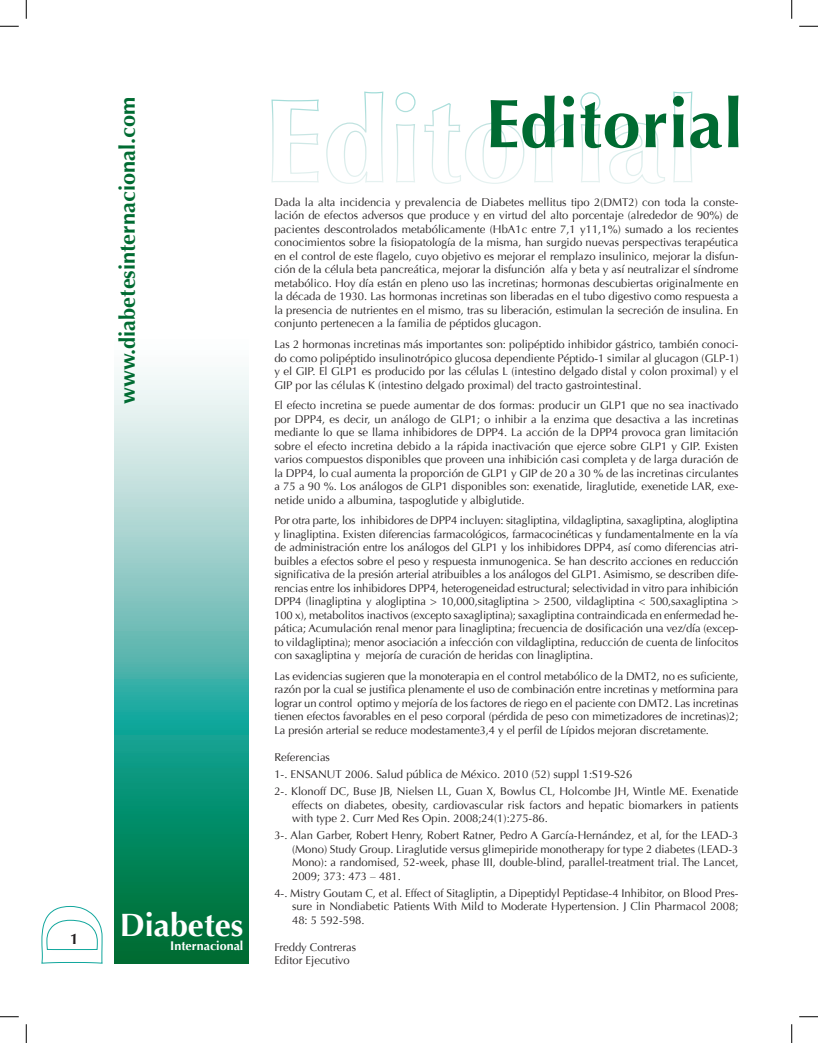
<style>
.page{position:relative;width:818px;height:1043px;background:#fff}
.page>*{position:absolute;margin:0;border:0;box-sizing:border-box;transform-origin:0 0}
.t1{font:700 68.75px "Optima";letter-spacing:.01em;color:#006b32}
.t2{font:700 32.25px "Optima";color:#fff}
.t3{font:700 21.75px "Optima";color:#006b32}
.t4{font:700 15px "Optima";color:#231f20}
.t5{font:700 12.5px "Optima";color:#fff}
.t6{font:11.25px/13.5px "Optima";color:#231f20;text-align:justify}
</style>
<div class="page">
<svg style="left:41px;top:906px;width:62px;height:57px"></svg>
<svg style="left:114px;top:372px;width:134px;height:591px;background:#5cb2a0"></svg>
<svg style="left:271px;top:91px;width:113px;height:93px"></svg>
<svg style="left:395px;top:92px;width:21px;height:91px"></svg>
<svg style="left:424px;top:103px;width:101px;height:81px"></svg>
<svg style="left:534px;top:123px;width:38px;height:60px"></svg>
<svg style="left:580px;top:92px;width:21px;height:91px"></svg>
<svg style="left:609px;top:122px;width:56px;height:62px"></svg>
<svg style="left:673px;top:91px;width:20px;height:91px"></svg>
<svg style="left:0;top:25px;width:19px;height:2px"></svg>
<svg style="left:799px;top:25px;width:19px;height:2px"></svg>
<svg style="left:0;top:1016px;width:19px;height:1px"></svg>
<svg style="left:799px;top:1016px;width:19px;height:1px"></svg>
<svg style="left:25px;top:0;width:2px;height:19px"></svg>
<svg style="left:25px;top:1024px;width:2px;height:18px"></svg>
<svg style="left:791px;top:0;width:1px;height:19px"></svg>
<svg style="left:791px;top:1024px;width:1px;height:18px"></svg>
<p class="t4" style="left:70px;top:930px;width:10px">1</p>
<p class="t3" style="left:115px;top:404px;width:308px;rotate:-90deg">www.diabetesinternacional.com</p>
<p class="t2" style="left:120px;top:906px;width:125px">Diabetes</p>
<p class="t5" style="left:170px;top:938px;width:75px">Internacional</p>
<p class="t1" style="left:485px;top:84px;width:258px">Editorial</p>
<p class="t6" style="left:274px;top:195px;width:465px">Dada la alta incidencia y prevalencia de Diabetes mellitus tipo 2(DMT2) con toda la conste&shy;lación de efectos adversos que produce y en virtud del alto porcentaje (alrededor de 90%) de pacientes descontrolados metabólicamente (HbA1c entre 7,1 y11,1%) sumado a los recientes conocimientos sobre la fisiopatología de la misma, han surgido nuevas perspectivas terapéutica en el control de este flagelo, cuyo objetivo es mejorar el remplazo insulinico, mejorar la disfun&shy;ción de la célula beta pancreática, mejorar la disfunción alfa y beta y así neutralizar el síndrome metabólico. Hoy día están en pleno uso las incretinas; hormonas descubiertas originalmente en la década de 1930. Las hormonas incretinas son liberadas en el tubo digestivo como respuesta a la presencia de nutrientes en el mismo, tras su liberación, estimulan la secreción de insulina. En conjunto pertenecen a la familia de péptidos glucagon.</p>
<p class="t6" style="left:274px;top:337px;width:465px">Las 2 hormonas incretinas más importantes son: polipéptido inhibidor gástrico, también conoci&shy;do como polipéptido insulinotrópico glucosa dependiente Péptido-1 similar al glucagon (GLP-1) y el GIP. El GLP1 es producido por las células L (intestino delgado distal y colon proximal) y el GIP por las células K (intestino delgado proximal) del tracto gastrointestinal.</p>
<p class="t6" style="left:274px;top:399px;width:465px">El efecto incretina se puede aumentar de dos formas: producir un GLP1 que no sea inactivado por DPP4, es decir, un análogo de GLP1; o inhibir a la enzima que desactiva a las incretinas mediante lo que se llama inhibidores de DPP4. La acción de la DPP4 provoca gran limitación sobre el efecto incretina debido a la rápida inactivación que ejerce sobre GLP1 y GIP. Existen varios compuestos disponibles que proveen una inhibición casi completa y de larga duración de la DPP4, lo cual aumenta la proporción de GLP1 y GIP de 20 a 30 % de las incretinas circulantes a 75 a 90 %. Los análogos de GLP1 disponibles son: exenatide, liraglutide, exenetide LAR, exe&shy;netide unido a albumina, taspoglutide y albiglutide.</p>
<p class="t6" style="left:274px;top:514px;width:465px">Por otra parte, los inhibidores de DPP4 incluyen: sitagliptina, vildagliptina, saxagliptina, alogliptina y linagliptina. Existen diferencias farmacológicos, farmacocinéticas y fundamentalmente en la vía de administración entre los análogos del GLP1 y los inhibidores DPP4, así como diferencias atri&shy;buibles a efectos sobre el peso y respuesta inmunogenica. Se han descrito acciones en reducción significativa de la presión arterial atribuibles a los análogos del GLP1. Asimismo, se describen dife&shy;rencias entre los inhibidores DPP4, heterogeneidad estructural; selectividad in vitro para inhibición DPP4 (linagliptina y alogliptina &gt; 10,000,sitagliptina &gt; 2500, vildagliptina &lt; 500,saxagliptina &gt; 100 x), metabolitos inactivos (excepto saxagliptina); saxagliptina contraindicada en enfermedad he&shy;pática; Acumulación renal menor para linagliptina; frecuencia de dosificación una vez/día (excep&shy;to vildagliptina); menor asociación a infección con vildagliptina, reducción de cuenta de linfocitos con saxagliptina y mejoría de curación de heridas con linagliptina.</p>
<p class="t6" style="left:274px;top:669px;width:465px">Las evidencias sugieren que la monoterapia en el control metabólico de la DMT2, no es suficiente, razón por la cual se justifica plenamente el uso de combinación entre incretinas y metformina para lograr un control optimo y mejoría de los factores de riego en el paciente con DMT2. Las incretinas tienen efectos favorables en el peso corporal (pérdida de peso con mimetizadores de incretinas)2; La presión arterial se reduce modestamente3,4 y el perfil de Lípidos mejoran discretamente.</p>
<p class="t6" style="left:274px;top:750px;width:57px">Referencias</p>
<p class="t6" style="left:274px;top:767px;width:359px">1-. ENSANUT 2006. Salud pública de México. 2010 (52) suppl 1:S19-S26</p>
<p class="t6" style="left:292px;top:784px;width:448px;text-indent:-18px">2-. Klonoff DC, Buse JB, Nielsen LL, Guan X, Bowlus CL, Holcombe JH, Wintle ME. Exenatide effects on diabetes, obesity, cardiovascular risk factors and hepatic biomarkers in patients with type 2. Curr Med Res Opin. 2008;24(1):275-86.</p>
<p class="t6" style="left:292px;top:828px;width:448px;text-indent:-18px">3-. Alan Garber, Robert Henry, Robert Ratner, Pedro A García-Hernández, et al, for the LEAD-3 (Mono) Study Group. Liraglutide versus glimepiride monotherapy for type 2 diabetes (LEAD-3<br>Mono): a randomised, 52-week, phase III, double-blind, parallel-treatment trial. The Lancet, 2009; 373: 473 – 481.</p>
<p class="t6" style="left:292px;top:886px;width:448px;text-indent:-18px">4-. Mistry Goutam C, et al. Effect of Sitagliptin, a Dipeptidyl Peptidase-4 Inhibitor, on Blood Pres&shy;sure in Nondiabetic Patients With Mild to Moderate Hypertension. J Clin Pharmacol 2008; 48: 5 592-598.</p>
<p class="t6" style="left:274px;top:940px;width:83px">Freddy Contreras</p>
<p class="t6" style="left:274px;top:953px;width:77px">Editor Ejecutivo</p>
</div>
